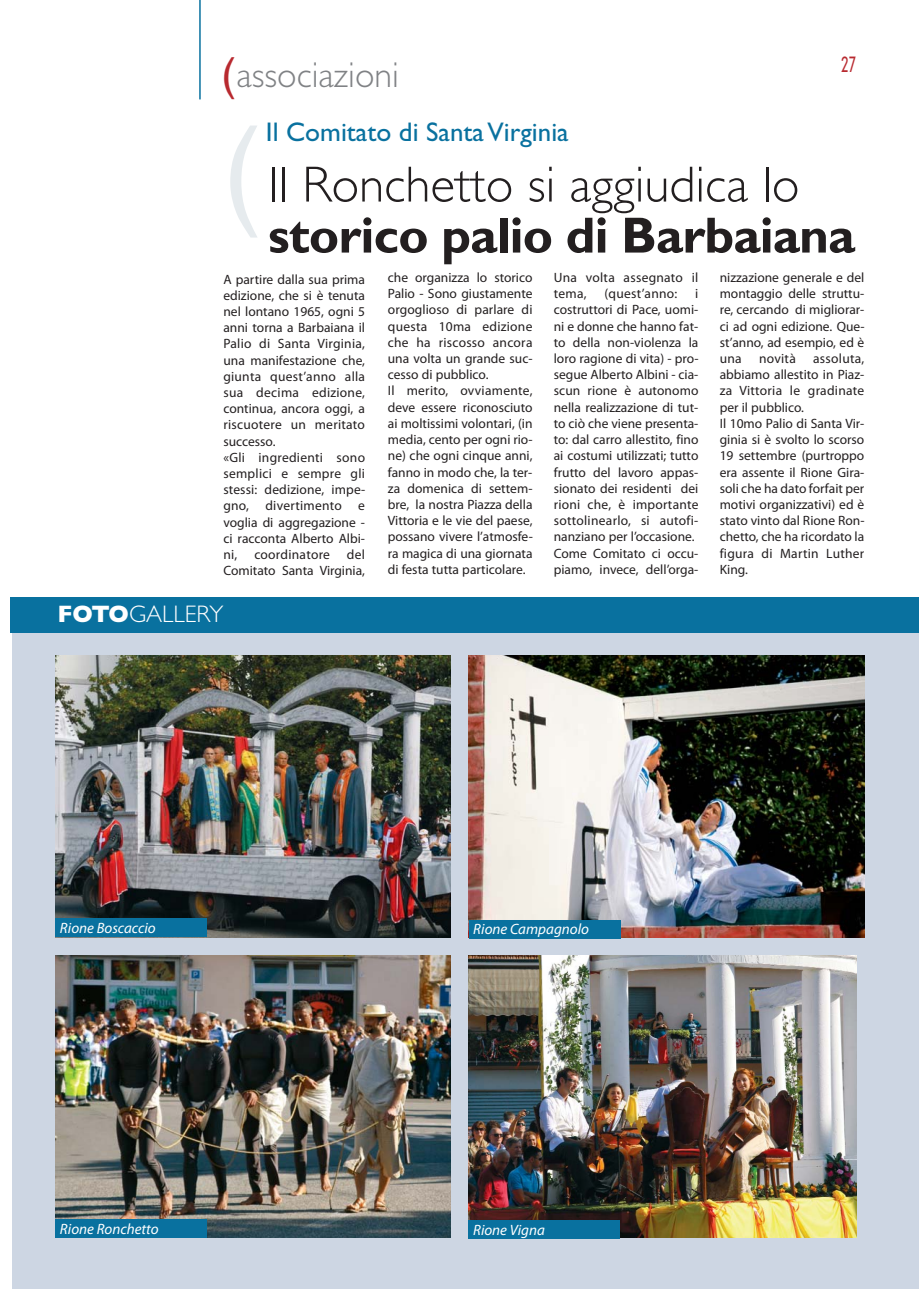
<style>
.page{position:relative;width:919px;height:1289px;background:#fff}
.page>*{position:absolute;margin:0;border:0;box-sizing:border-box;transform-origin:0 0}
.t1{font:120px "Helvetica";color:#e6ebee}
.t2{font:300 51px "Gill Sans";color:#231f20}
.t3{font:700 51px "Gill Sans";letter-spacing:-.015em;color:#231f20}
.t4{font:300 36px "Gill Sans";color:#808285}
.t5{font:27px "Gill Sans";color:#09719f}
.t6{font:300 24px "Gill Sans";color:#fff}
.t7{font:300 21px "DIN Neuzeit Grotesk";color:#b8292f;scale:.7 1}
.t8{font:italic 15px "Myriad Pro";color:#fff}
.t9{font:13.5px/16.2px "Myriad Pro";color:#231f20}
.t10{font:13.5px/16.2px "Myriad Pro";letter-spacing:.02em;color:#231f20}
.s1{font-family:"Helvetica";font-weight:400;font-size:45px;color:#b8292f}
.s2{font-weight:700}
</style>
<div class="page">
<hr style="left:199px;top:0;width:2px;height:99px;background:#09719f">
<div style="left:13px;top:597px;width:905px;height:691px;background:#cdd6e3"></div>
<div style="left:11px;top:596px;width:907px;height:36px;background:#09719f"></div>
<img style="left:468px;top:655px;width:396px;height:282px">
<img style="left:56px;top:655px;width:394px;height:282px">
<img style="left:468px;top:955px;width:388px;height:282px">
<img style="left:56px;top:955px;width:394px;height:282px">
<div style="left:468px;top:920px;width:152px;height:18px;background:#09719f"></div>
<div style="left:55px;top:918px;width:152px;height:19px;background:#09719f"></div>
<div style="left:55px;top:1219px;width:152px;height:18px;background:#09719f"></div>
<div style="left:468px;top:1220px;width:152px;height:18px;background:#09719f"></div>
<h3 class="t4" style="left:221px;top:62px;width:179px"><span class="s1">(</span>associazioni</h3>
<h3 class="t7" style="left:841px;top:56px;width:23px">27</h3>
<h1 class="t1" style="left:222px;top:127px;width:41px">(</h1>
<h3 class="t5" style="left:266px;top:122px;width:304px">Il Comitato di Santa Virginia</h3>
<p class="t9" style="left:223px;top:272px;width:143px">A partire dalla sua prima edizione, che si è tenuta nel lontano 1965, ogni 5 anni torna a Barbaiana il<br>Palio di Santa Virginia, una manifestazione che, giunta quest’anno alla sua decima edizione, continua, ancora oggi, a riscuotere un meritato successo.<br>«Gli ingredienti sono semplici e sempre gli stessi: dedizione, impe&shy;gno, divertimento e voglia di aggregazione - ci racconta Alberto Albi&shy;ni,</p>
<h2 class="t2" style="left:268px;top:167px;width:533px">Il Ronchetto si aggiudica lo</h2>
<h2 class="t3" style="left:268px;top:218px;width:589px">storico palio di Barbaiana</h2>
<p class="t9" style="left:388px;top:270px;width:146px">che organizza lo storico<br>Palio - Sono giustamente orgoglioso di parlare di questa 10ma edizione che ha riscosso ancora una volta un grande suc&shy;cesso di pubblico.<br>Il merito, ovviamente, deve essere riconosciuto ai moltissimi volontari, (in media, cento per ogni rio&shy;ne) che ogni cinque anni, fanno in modo che, la ter&shy;za domenica di settem&shy;bre, la nostra Piazza della<br>Vittoria e le vie del paese, possano vivere l’atmosfe&shy;ra magica di una giornata di festa tutta particolare.</p>
<p class="t10" style="left:553px;top:270px;width:146px">Una volta assegnato il tema,</p>
<p class="t9" style="left:719px;top:270px;width:146px;text-align:justify">nizzazione generale e del montaggio delle struttu&shy;re, cercando di migliorar&shy;ci ad ogni edizione. Que&shy;st’anno, ad esempio, ed è una</p>
<p class="t10" style="left:604px;top:287px;width:74px">(quest’anno:</p>
<p class="t9" style="left:553px;top:287px;width:146px;text-indent:141px">i costruttori di Pace, uomi&shy;ni e donne che hanno fat&shy;to della non-violenza la loro ragione di vita) - pro&shy;segue Alberto Albini - cia&shy;scun rione è autonomo nella realizzazione di tut&shy;to ciò che viene presenta&shy;to: dal carro allestito, fino ai costumi utilizzati; tutto frutto del lavoro appas&shy;sionato dei residenti dei rioni che, è importante sottolinearlo, si autofi&shy;nanziano per l’occasione.<br>Come Comitato ci occu&shy;piamo, invece, dell’orga-</p>
<p class="t9" style="left:719px;top:351px;width:146px;text-indent:93px">assoluta, abbiamo allestito in Piaz&shy;za Vittoria le gradinate per il pubblico.<br>Il 10mo Palio di Santa Vir&shy;ginia si è svolto lo scorso<br>19 settembre (purtroppo era assente il Rione Gira&shy;soli che ha dato forfait per motivi organizzativi) ed è stato vinto dal Rione Ron&shy;chetto, che ha ricordato la figura di Martin Luther<br>King.</p>
<p class="t9" style="left:759px;top:351px;width:38px">novità</p>
<p class="t9" style="left:223px;top:547px;width:143px;text-align:right">del<br>Comitato Santa Virginia,</p>
<p class="t10" style="left:254px;top:547px;width:77px">coordinatore</p>
<h3 class="t6" style="left:57px;top:606px;width:167px"><span class="s2">FOTO</span>GALLERY</h3>
<p class="t8" style="left:60px;top:922px;width:97px">Rione Boscaccio</p>
<p class="t8" style="left:473px;top:923px;width:117px">Rione Campagnolo</p>
<p class="t8" style="left:60px;top:1222px;width:100px">Rione Ronchetto</p>
<p class="t8" style="left:473px;top:1223px;width:73px">Rione Vigna</p>
</div>
